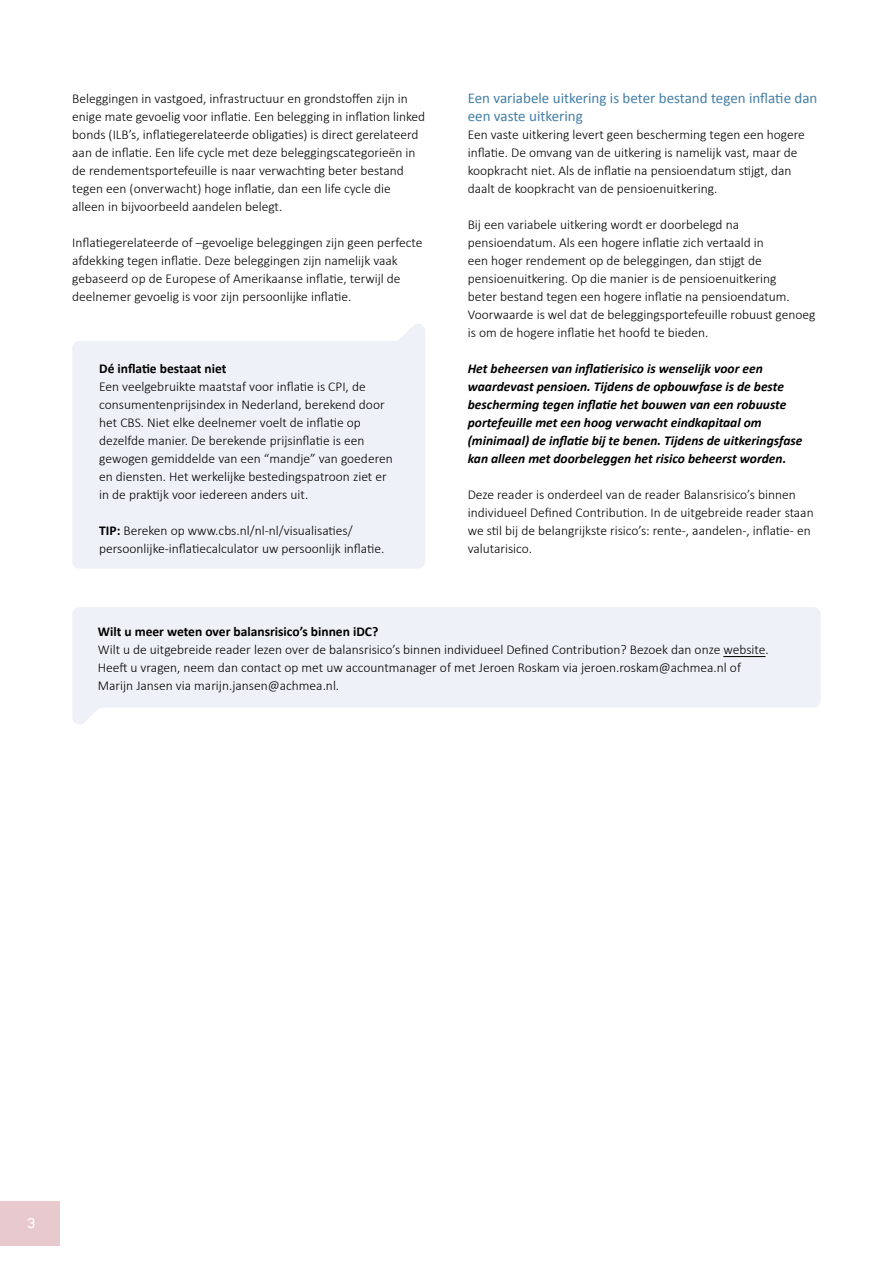
<style>
.page{position:relative;width:893px;height:1263px;background:#fff}
.page>*{position:absolute;margin:0;border:0;box-sizing:border-box;transform-origin:0 0}
.t1{font:500 16.5px "Blender Pro";color:#fff}
.t2{font:15px/18px "Calibri";color:#447fa6}
.t3{font:300 13.5px/18px "Calibri";color:#000}
.t4{font:italic 700 13.5px/18px "Calibri";color:#000}
.t5{font:700 13.5px "Calibri";color:#000}
.s1{font-weight:700}
</style>
<div class="page">
<div style="left:72px;top:324px;width:353px;height:245px;background:#eef1f7"></div>
<svg style="left:72px;top:607px;width:749px;height:118px;fill:#eef1f7"></svg>
<hr style="left:723px;top:656px;width:42px;height:1px;background:#000">
<div style="left:0;top:1202px;width:60px;height:44px;background:#e8cace"></div>
<p class="t3" style="left:72px;top:89px;width:354px">Beleggingen in vastgoed, infrastructuur en grondstoffen zijn in enige mate gevoelig voor inflatie. Een belegging in inflation linked bonds (ILB’s, inflatiegerelateerde obligaties) is direct gerelateerd aan de inflatie. Een life cycle met deze beleggingscategorieën in de rendementsportefeuille is naar verwachting beter bestand tegen een (onverwacht) hoge inflatie, dan een life cycle die alleen in bijvoorbeeld aandelen belegt.</p>
<p class="t3" style="left:72px;top:233px;width:352px">Inflatiegerelateerde of –gevoelige beleggingen zijn geen perfecte afdekking tegen inflatie. Deze beleggingen zijn namelijk vaak gebaseerd op de Europese of Amerikaanse inflatie, terwijl de deelnemer gevoelig is voor zijn persoonlijke inflatie.</p>
<p class="t5" style="left:99px;top:360px;width:129px">Dé inflatie bestaat niet</p>
<p class="t3" style="left:99px;top:377px;width:295px">Een veelgebruikte maatstaf voor inflatie is CPI, de consumentenprijsindex in Nederland, berekend door het CBS. Niet elke deelnemer voelt de inflatie op dezelfde manier. De berekende prijsinflatie is een gewogen gemiddelde van een “mandje” van goederen en diensten. Het werkelijke bestedingspatroon ziet er in de praktijk voor iedereen anders uit.</p>
<p class="t3" style="left:99px;top:521px;width:287px"><span class="s1">TIP:</span> Bereken op www.cbs.nl/nl-nl/visualisaties/ persoonlijke-inflatiecalculator uw persoonlijk inflatie.</p>
<p class="t2" style="left:468px;top:88px;width:351px">Een variabele uitkering is beter bestand tegen inflatie dan een vaste uitkering</p>
<p class="t3" style="left:468px;top:125px;width:339px">Een vaste uitkering levert geen bescherming tegen een hogere inflatie. De omvang van de uitkering is namelijk vast, maar de koopkracht niet. Als de inflatie na pensioendatum stijgt, dan daalt de koopkracht van de pensioenuitkering.</p>
<p class="t3" style="left:468px;top:215px;width:349px">Bij een variabele uitkering wordt er doorbelegd na pensioendatum. Als een hogere inflatie zich vertaald in<br>een hoger rendement op de beleggingen, dan stijgt de pensioenuitkering. Op die manier is de pensioenuitkering<br>beter bestand tegen een hogere inflatie na pensioendatum.<br>Voorwaarde is wel dat de beleggingsportefeuille robuust genoeg is om de hogere inflatie het hoofd te bieden.</p>
<p class="t4" style="left:468px;top:360px;width:336px">Het beheersen van inflatierisico is wenselijk voor een waardevast pensioen. Tijdens de opbouwfase is de beste bescherming tegen inflatie het bouwen van een robuuste portefeuille met een hoog verwacht eindkapitaal om (minimaal) de inflatie bij te benen. Tijdens de uitkeringsfase kan alleen met doorbeleggen het risico beheerst worden.</p>
<p class="t3" style="left:468px;top:485px;width:347px">Deze reader is onderdeel van de reader Balansrisico’s binnen individueel Defined Contribution. In de uitgebreide reader staan we stil bij de belangrijkste risico’s: rente-, aandelen-, inflatie- en valutarisico.</p>
<p class="t5" style="left:98px;top:623px;width:282px">Wilt u meer weten over balansrisico’s binnen iDC?</p>
<p class="t3" style="left:98px;top:640px;width:672px">Wilt u de uitgebreide reader lezen over de balansrisico’s binnen individueel Defined Contribution? Bezoek dan onze website.<br>Heeft u vragen, neem dan contact op met uw accountmanager of met Jeroen Roskam via jeroen.roskam@achmea.nl of<br>Marijn Jansen via marijn.jansen@achmea.nl.</p>
<p class="t1" style="left:28px;top:1214px;width:10px">3</p>
</div>
